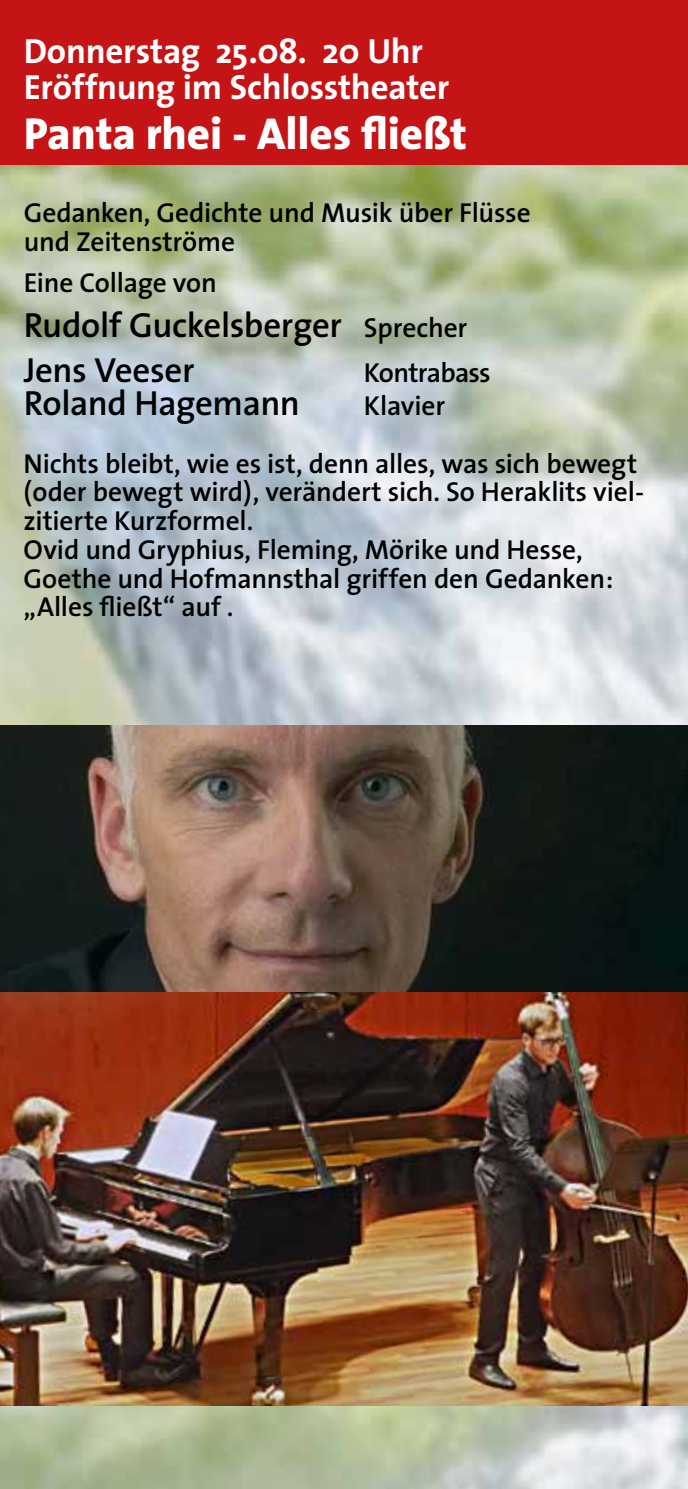
<style>
.page{position:relative;width:688px;height:1489px;background:#fff}
.page>*{position:absolute;margin:0;border:0;box-sizing:border-box;transform-origin:0 0}
.t1{font:800 45px "The Sans";letter-spacing:-.005em;color:#fff}
.t2{font:600 35px/45px "The Sans";letter-spacing:-.01em;color:#000}
.t3{font:700 35px/36px "The Sans";letter-spacing:-.01em;color:#fff}
.t4{font:600 27.5px/28.8px "The Sans";letter-spacing:-.005em;color:#000}
.t5{font:600 27.5px "The Sans";letter-spacing:-.03em;color:#000}
.s1{font-size:27.5px}
</style>
<div class="page">
<img style="left:0;top:165px;width:687px;height:1323px">
<img style="left:0;top:725px;width:687px;height:267px">
<img style="left:0;top:992px;width:687px;height:413px">
<div style="left:0;top:0;width:687px;height:165px;background:#c51415"></div>
<p class="t3" style="left:24px;top:32px;width:427px">Donnerstag 25.08. 20 Uhr<br>Eröffnung im Schlosstheater</p>
<h1 class="t1" style="left:24px;top:95px;width:444px">Panta rhei - Alles fließt</h1>
<p class="t4" style="left:24px;top:198px;width:508px">Gedanken, Gedichte und Musik über Flüsse und Zeitenströme</p>
<p class="t4" style="left:24px;top:268px;width:195px">Eine Collage von</p>
<p class="t2" style="left:24px;top:302px;width:445px">Rudolf Guckelsberger <span class="s1">Sprecher<br></span>Jens Veeser</p>
<p class="t5" style="left:364px;top:350px;width:128px">Kontrabass</p>
<p class="t2" style="left:24px;top:379px;width:277px">Roland Hagemann</p>
<p class="t4" style="left:24px;top:376px;width:615px;line-height:57.5px;text-indent:340px">Klavier<br>Nichts bleibt, wie es ist, denn alles, was sich bewegt</p>
<p class="t4" style="left:24px;top:477px;width:621px">(oder bewegt wird), verändert sich. So Heraklits viel&shy;zitierte Kurzformel.<br>Ovid und Gryphius, Fleming, Mörike und Hesse, Goethe und Hofmannsthal griffen den Gedanken: „Alles fließt“ auf .</p>
</div>
